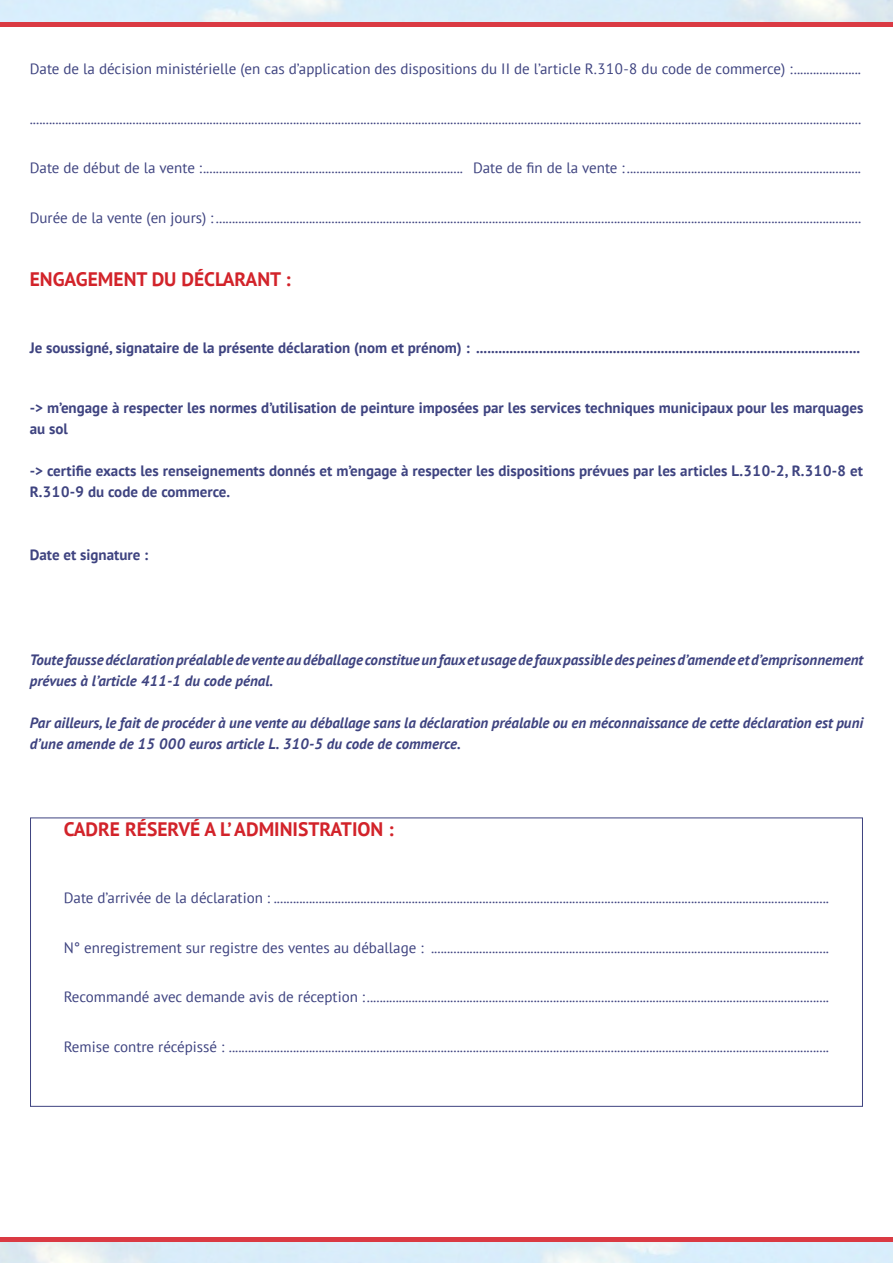
<style>
.page{position:relative;width:893px;height:1263px;background:#fff}
.page>*{position:absolute;margin:0;border:0;box-sizing:border-box;transform-origin:0 0}
.t1{font:700 19.5px "PT Sans";color:#d2232a}
.t2{font:15px "PT Sans";color:#3e4380}
.t3{font:700 15px/21px "PT Sans";color:#3e4380}
.t4{font:italic 700 15px/21px "PT Sans";color:#3e4380}
</style>
<div class="page">
<div style="left:0;top:1237px;width:893px;height:5px;background:#da3a43"></div>
<hr style="left:0;top:22px;width:893px;height:4px;background:#da3a43">
<p class="t2" style="left:30px;top:59px;width:833px">Date de la décision ministérielle (en cas d’application des dispositions du II de l’article R.310-8 du code de commerce) :.....................</p>
<p class="t2" style="left:30px;top:109px;width:833px">...................................................................................................................................................................................................................................................................</p>
<p class="t2" style="left:30px;top:158px;width:833px">Date de début de la vente :................................................................................. Date de fin de la vente :.........................................................................</p>
<p class="t2" style="left:30px;top:208px;width:833px">Durée de la vente (en jours) : .........................................................................................................................................................................................................</p>
<h1 class="t1" style="left:30px;top:266px;width:263px">ENGAGEMENT DU DÉCLARANT :</h1>
<p class="t3" style="left:30px;top:337px;width:832px">Je soussigné, signataire de la présente déclaration (nom et prénom) : ........................................................................................................</p>
<p class="t3" style="left:30px;top:396px;width:835px">-&gt; m’engage à respecter les normes d’utilisation de peinture imposées par les services techniques municipaux pour les marquages au sol</p>
<p class="t3" style="left:30px;top:460px;width:835px">-&gt; certifie exacts les renseignements donnés et m’engage à respecter les dispositions prévues par les articles L.310-2, R.310-8 et<br>R.310-9 du code de commerce.</p>
<p class="t3" style="left:30px;top:544px;width:120px">Date et signature :</p>
<p class="t4" style="left:30px;top:649px;width:835px">Toute fausse déclaration préalable de vente au déballage constitue un faux et usage de faux passible des peines d’amende et d’emprisonnement prévues à l’article 411-1 du code pénal.</p>
<p class="t4" style="left:30px;top:712px;width:835px">Par ailleurs, le fait de procéder à une vente au déballage sans la déclaration préalable ou en méconnaissance de cette déclaration est puni d’une amende de 15 000 euros article L. 310-5 du code de commerce.</p>
<h1 class="t1" style="left:64px;top:816px;width:332px">CADRE RÉSERVÉ A L’ ADMINISTRATION :</h1>
<p class="t2" style="left:64px;top:888px;width:767px">Date d’arrivée de la déclaration : .............................................................................................................................................................................</p>
<p class="t2" style="left:64px;top:938px;width:767px">N° enregistrement sur registre des ventes au déballage : ............................................................................................................................</p>
<p class="t2" style="left:64px;top:987px;width:767px">Recommandé avec demande avis de réception :................................................................................................................................................</p>
<p class="t2" style="left:64px;top:1037px;width:767px">Remise contre récépissé : ...........................................................................................................................................................................................</p>
</div>
